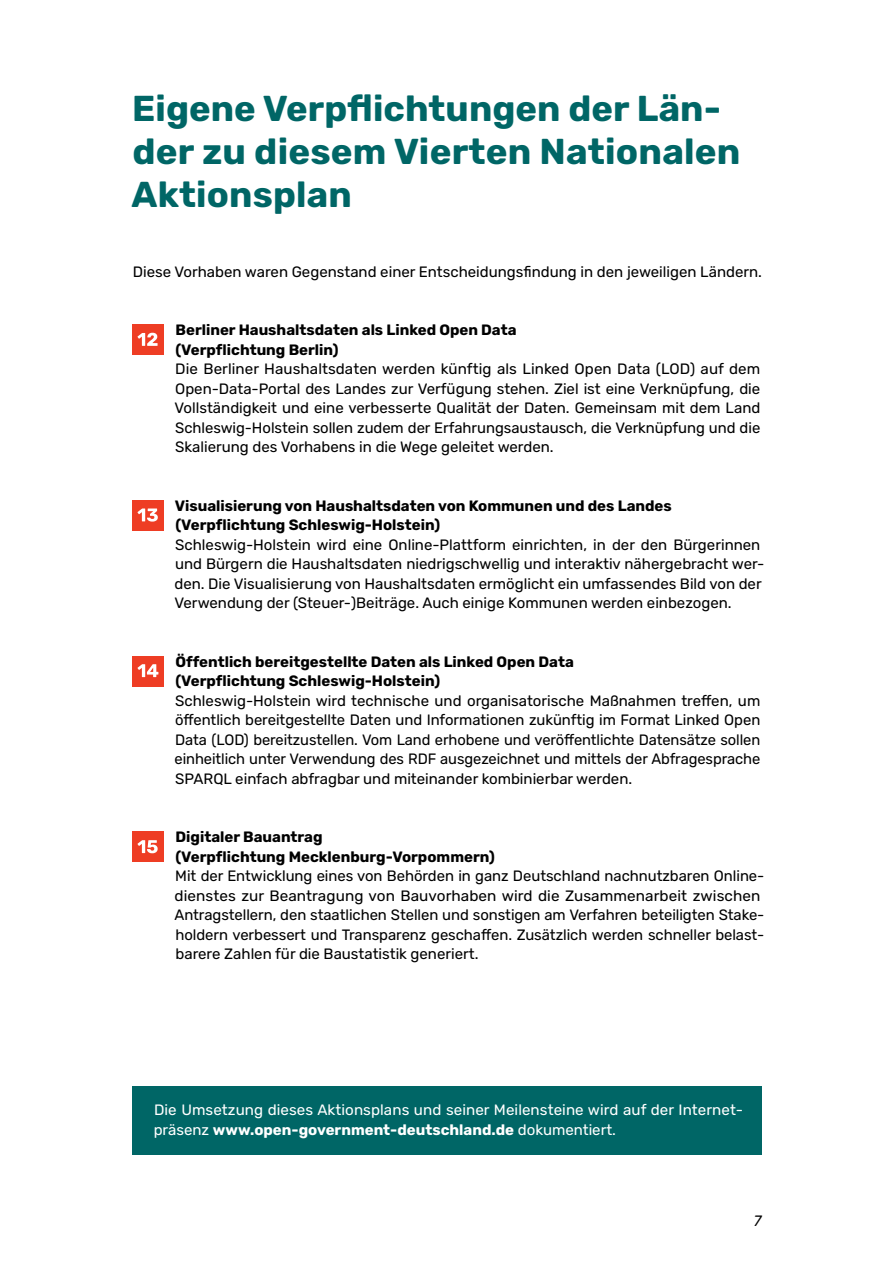
<style>
.page{position:relative;width:893px;height:1263px;background:#fff}
.page>*{position:absolute;margin:0;border:0;box-sizing:border-box;transform-origin:0 0}
.t1{font:700 36px/43.2px "Rubik";letter-spacing:.005em;color:#066}
.t2{font:15px/19.5px "Rubik";color:#000;text-align:justify}
.t3{font:700 15px/19.5px "Rubik";color:#000}
.t4{font:15px/19.5px "Rubik";letter-spacing:.005em;color:#fff}
.t5{font:italic 15px "Rubik";color:#000}
.s1{font-weight:700}
</style>
<div class="page">
<div style="left:132px;top:324px;width:32px;height:31px;background:#ee3d24"></div>
<svg style="left:138px;top:333px;width:20px;height:13px"></svg>
<div style="left:132px;top:831px;width:32px;height:31px;background:#ee3d24"></div>
<svg style="left:138px;top:840px;width:20px;height:13px"></svg>
<div style="left:132px;top:656px;width:32px;height:30px;background:#ee3d24"></div>
<svg style="left:138px;top:664px;width:20px;height:13px"></svg>
<div style="left:132px;top:500px;width:32px;height:30px;background:#ee3d24"></div>
<svg style="left:138px;top:508px;width:20px;height:14px"></svg>
<div style="left:132px;top:1086px;width:629px;height:68px;background:#066"></div>
<h1 class="t1" style="left:131px;top:88px;width:611px">Eigene Verpflichtungen der Län&shy;der zu diesem Vierten Nationalen<br>Aktionsplan</h1>
<p class="t2" style="left:133px;top:262px;width:631px">Diese Vorhaben waren Gegenstand einer Entscheidungsfindung in den jeweiligen Ländern.</p>
<p class="t3" style="left:175px;top:320px;width:343px">Berliner Haushaltsdaten als Linked Open Data (Verpflichtung Berlin)</p>
<p class="t2" style="left:175px;top:359px;width:587px">Die Berliner Haushaltsdaten werden künftig als Linked Open Data (LOD) auf dem Open-Data-Portal des Landes zur Verfügung stehen. Ziel ist eine Verknüpfung, die Vollständigkeit und eine verbesserte Qualität der Daten. Gemeinsam mit dem Land Schleswig-Holstein sollen zudem der Erfahrungsaustausch, die Verknüpfung und die Skalierung des Vorhabens in die Wege geleitet werden.</p>
<p class="t3" style="left:175px;top:496px;width:498px">Visualisierung von Haushaltsdaten von Kommunen und des Landes (Verpflichtung Schleswig-Holstein)</p>
<p class="t2" style="left:175px;top:535px;width:591px;text-align:left">Schleswig-Holstein wird eine Online-Plattform einrichten, in der den Bürgerinnen und Bürgern die Haushaltsdaten niedrigschwellig und interaktiv nähergebracht wer&shy;den. Die Visualisierung von Haushaltsdaten ermöglicht ein umfassendes Bild von der Verwendung der (Steuer-)Beiträge. Auch einige Kommunen werden einbezogen.</p>
<p class="t3" style="left:175px;top:652px;width:400px">Öffentlich bereitgestellte Daten als Linked Open Data (Verpflichtung Schleswig-Holstein)</p>
<p class="t2" style="left:175px;top:691px;width:587px">Schleswig-Holstein wird technische und organisatorische Maßnahmen treffen, um öffentlich bereitgestellte Daten und Informationen zukünftig im Format Linked Open Data (LOD) bereitzustellen. Vom Land erhobene und veröffentlichte Datensätze sollen einheitlich unter Verwendung des RDF ausgezeichnet und mittels der Abfragesprache SPARQL einfach abfragbar und miteinander kombinierbar werden.</p>
<p class="t3" style="left:175px;top:827px;width:321px">Digitaler Bauantrag<br>(Verpflichtung Mecklenburg-Vorpommern)</p>
<p class="t2" style="left:174px;top:866px;width:591px;text-align:left">Mit der Entwicklung eines von Behörden in ganz Deutschland nachnutzbaren Online&shy;dienstes zur Beantragung von Bauvorhaben wird die Zusammenarbeit zwischen Antragstellern, den staatlichen Stellen und sonstigen am Verfahren beteiligten Stake&shy;holdern verbessert und Transparenz geschaffen. Zusätzlich werden schneller belast&shy;barere Zahlen für die Baustatistik generiert.</p>
<p class="t4" style="left:154px;top:1100px;width:591px">Die Umsetzung dieses Aktionsplans und seiner Meilensteine wird auf der Internet&shy;präsenz <span class="s1">www.open-government-deutschland.de</span> dokumentiert.</p>
<p class="t5" style="left:753px;top:1212px;width:9px">7</p>
</div>
